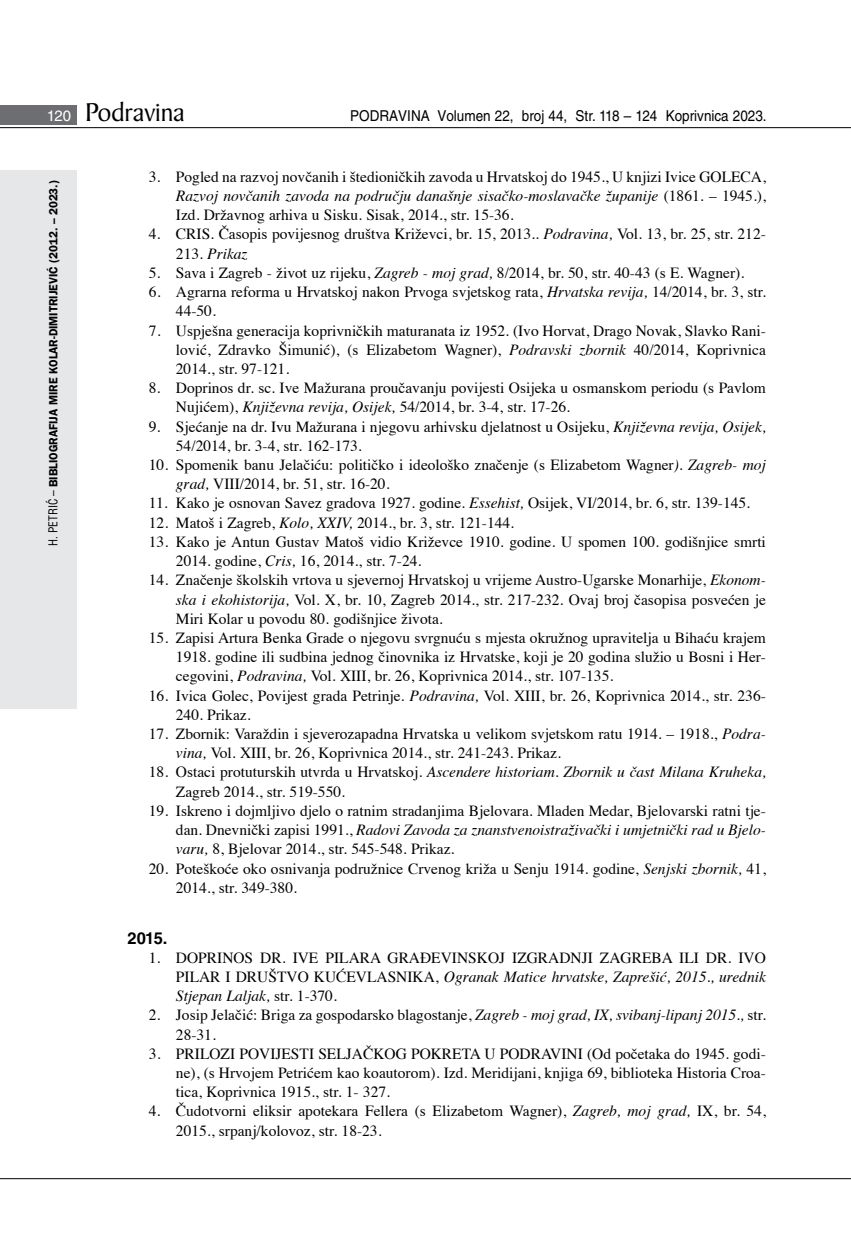
<style>
.page{position:relative;width:851px;height:1234px;background:#fff}
.page>*{position:absolute;margin:0;border:0;box-sizing:border-box;transform-origin:0 0}
.t1{font:27.6px "Baker Signet BT";color:#000}
.t2{font:700 16.5px "Helvetica LT Skin 29";color:#000}
.t3{font:15.45px/19.2px "Times";color:#000}
.t4{font:15px "Helvetica LT Skin 29";color:#000;scale:.9 1}
.t5{font:600 12px "ITC Franklin Gothic Skin 29";letter-spacing:-.005em;color:#000;scale:.95 1}
.s1{font-family:"Helvetica LT Skin 29";font-size:15px;color:#fff}
.s2{font-family:"Helvetica LT Skin 29";font-weight:400;font-stretch:condensed}
.s3{font-style:italic}
</style>
<div class="page">
<div style="left:0;top:170px;width:77px;height:538px;background:#e6e7e8"></div>
<div style="left:0;top:105px;width:77px;height:19px;background:#6d6e71"></div>
<hr style="left:0;top:127px;width:850px;height:1px;background:#000">
<hr style="left:0;top:1177px;width:850px;height:1px;background:#000">
<h1 class="t1" style="left:47px;top:95px;width:139px"><span class="s1">120</span> Podravina</h1>
<p class="t4" style="left:350px;top:107px;width:464px">PODRAVINA Volumen 22, broj 44, Str. 118 – 124 Koprivnica 2023.</p>
<p class="t5" style="left:46px;top:545px;width:386px;rotate:-90deg"><span class="s2">H. PETRIĆ –</span> BIBLIOGRAFIJA MIRE KOLAR-DIMITRIJEVIĆ (2012. – 2023.)</p>
<p class="t3" style="left:176px;top:166px;width:591px;text-align:justify;text-indent:-27px">3. Pogled na razvoj novčanih i štedioničkih zavoda u Hrvatskoj do 1945., U knjizi Ivice GOLECA, <span class="s3">Razvoj novčanih zavoda na području današnje sisačko-moslavačke županije</span> (1861. – 1945.), Izd. Državnog arhiva u Sisku. Sisak, 2014., str. 15-36.</p>
<p class="t3" style="left:176px;top:223px;width:591px;text-indent:-27px">4. CRIS. Časopis povijesnog društva Križevci, br. 15, 2013.. <span class="s3">Podravina,</span> Vol. 13, br. 25, str. 212-<br>213. <span class="s3">Prikaz</span></p>
<p class="t3" style="left:149px;top:262px;width:596px">5. Sava i Zagreb - život uz rijeku, <span class="s3">Zagreb - moj grad,</span> 8/2014, br. 50, str. 40-43 (s E. Wagner)<span class="s3">.</span></p>
<p class="t3" style="left:176px;top:281px;width:591px;text-indent:-27px">6. Agrarna reforma u Hrvatskoj nakon Prvoga svjetskog rata, <span class="s3">Hrvatska revija,</span> 14/2014, br. 3, str.<br>44-50.</p>
<p class="t3" style="left:176px;top:319px;width:591px;text-align:justify;text-indent:-27px">7. Uspješna generacija koprivničkih maturanata iz 1952. (Ivo Horvat, Drago Novak, Slavko Rani&shy;lović, Zdravko Šimunić), (s Elizabetom Wagner), <span class="s3">Podravski zbornik</span> 40/2014, Koprivnica 2014., str. 97-121.</p>
<p class="t3" style="left:176px;top:377px;width:591px;text-indent:-27px">8. Doprinos dr. sc. Ive Mažurana proučavanju povijesti Osijeka u osmanskom periodu (s Pavlom<br>Nujićem), <span class="s3">Književna revija, Osijek,</span> 54/2014, br. 3-4, str. 17-26.</p>
<p class="t3" style="left:176px;top:415px;width:591px;text-indent:-27px">9. Sjećanje na dr. Ivu Mažurana i njegovu arhivsku djelatnost u Osijeku, <span class="s3">Književna revija, Osijek,<br></span>54/2014, br. 3-4, str. 162-173.</p>
<p class="t3" style="left:176px;top:454px;width:591px;text-indent:-27px">10. Spomenik banu Jelačiću: političko i ideološko značenje (s Elizabetom Wagner<span class="s3">). Zagreb- moj grad,</span> VIII/2014, br. 51, str. 16-20<span class="s3">.</span></p>
<p class="t3" style="left:149px;top:492px;width:602px">11. Kako je osnovan Savez gradova 1927. godine. <span class="s3">Essehist,</span> Osijek, VI/2014, br. 6, str. 139-145.</p>
<p class="t3" style="left:149px;top:511px;width:366px">12. Matoš i Zagreb, <span class="s3">Kolo, XXIV,</span> 2014., br. 3, str. 121-144.</p>
<p class="t3" style="left:176px;top:530px;width:591px;text-indent:-27px">13. Kako je Antun Gustav Matoš vidio Križevce 1910. godine. U spomen 100. godišnjice smrti<br>2014. godine, <span class="s3">Cris,</span> 16, 2014., str. 7-24.</p>
<p class="t3" style="left:176px;top:569px;width:591px;text-align:justify;text-indent:-27px">14. Značenje školskih vrtova u sjevernoj Hrvatskoj u vrijeme Austro-Ugarske Monarhije, <span class="s3">Ekonom&shy;ska i ekohistorija,</span> Vol. X, br. 10, Zagreb 2014., str. 217-232. Ovaj broj časopisa posvećen je Miri Kolar u povodu 80. godišnjice života.</p>
<p class="t3" style="left:176px;top:626px;width:591px;text-align:justify;text-indent:-27px">15. Zapisi Artura Benka Grade o njegovu svrgnuću s mjesta okružnog upravitelja u Bihaću krajem 1918. godine ili sudbina jednog činovnika iz Hrvatske, koji je 20 godina služio u Bosni i Her&shy;cegovini, <span class="s3">Podravina,</span> Vol. XIII, br. 26, Koprivnica 2014., str. 107-135.</p>
<p class="t3" style="left:176px;top:684px;width:591px;text-indent:-27px">16. Ivica Golec, Povijest grada Petrinje. <span class="s3">Podravina,</span> Vol. XIII, br. 26, Koprivnica 2014., str. 236-<br>240. Prikaz.</p>
<p class="t3" style="left:176px;top:722px;width:591px;text-indent:-27px">17. Zbornik: Varaždin i sjeverozapadna Hrvatska u velikom svjetskom ratu 1914. – 1918., <span class="s3">Podra&shy;vina,</span> Vol. XIII, br. 26, Koprivnica 2014., str. 241-243. Prikaz.</p>
<p class="t3" style="left:176px;top:761px;width:591px;text-indent:-27px">18. Ostaci protuturskih utvrda u Hrvatskoj. <span class="s3">Ascendere historiam. Zbornik u čast Milana Kruheka,<br></span>Zagreb 2014., str. 519-550.</p>
<p class="t3" style="left:176px;top:799px;width:591px;text-align:justify;text-indent:-27px">19. Iskreno i dojmljivo djelo o ratnim stradanjima Bjelovara. Mladen Medar, Bjelovarski ratni tje&shy;dan. Dnevnički zapisi 1991., <span class="s3">Radovi Zavoda za znanstvenoistraživački i umjetnički rad u Bjelo&shy;varu,</span> 8, Bjelovar 2014., str. 545-548. Prikaz.</p>
<p class="t3" style="left:176px;top:857px;width:591px;text-indent:-27px">20. Poteškoće oko osnivanja podružnice Crvenog križa u Senju 1914. godine, <span class="s3">Senjski zbornik,</span> 41,<br>2014., str. 349-380.</p>
<p class="t2" style="left:128px;top:927px;width:41px">2015.</p>
<p class="t3" style="left:176px;top:946px;width:591px;text-align:justify;text-indent:-27px">1. DOPRINOS DR. IVE PILARA GRAĐEVINSKOJ IZGRADNJI ZAGREBA ILI DR. IVO PILAR I DRUŠTVO KUĆEVLASNIKA, <span class="s3">Ogranak Matice hrvatske, Zaprešić, 2015., urednik Stjepan Laljak,</span> str. 1-370.</p>
<p class="t3" style="left:176px;top:1004px;width:591px;text-indent:-27px">2. Josip Jelačić: Briga za gospodarsko blagostanje, <span class="s3">Zagreb - moj grad, IX, svibanj-lipanj 2015.,</span> str.<br>28-31.</p>
<p class="t3" style="left:176px;top:1042px;width:591px;text-align:justify;text-indent:-27px">3. PRILOZI POVIJESTI SELJAČKOG POKRETA U PODRAVINI (Od početaka do 1945. godi&shy;ne), (s Hrvojem Petrićem kao koautorom). Izd. Meridijani, knjiga 69, biblioteka Historia Croa&shy;tica, Koprivnica 1915., str. 1- 327.</p>
<p class="t3" style="left:176px;top:1100px;width:591px;text-indent:-27px">4. Čudotvorni eliksir apotekara Fellera (s Elizabetom Wagner), <span class="s3">Zagreb, moj grad,</span> IX, br. 54,<br>2015., srpanj/kolovoz, str. 18-23.</p>
</div>
